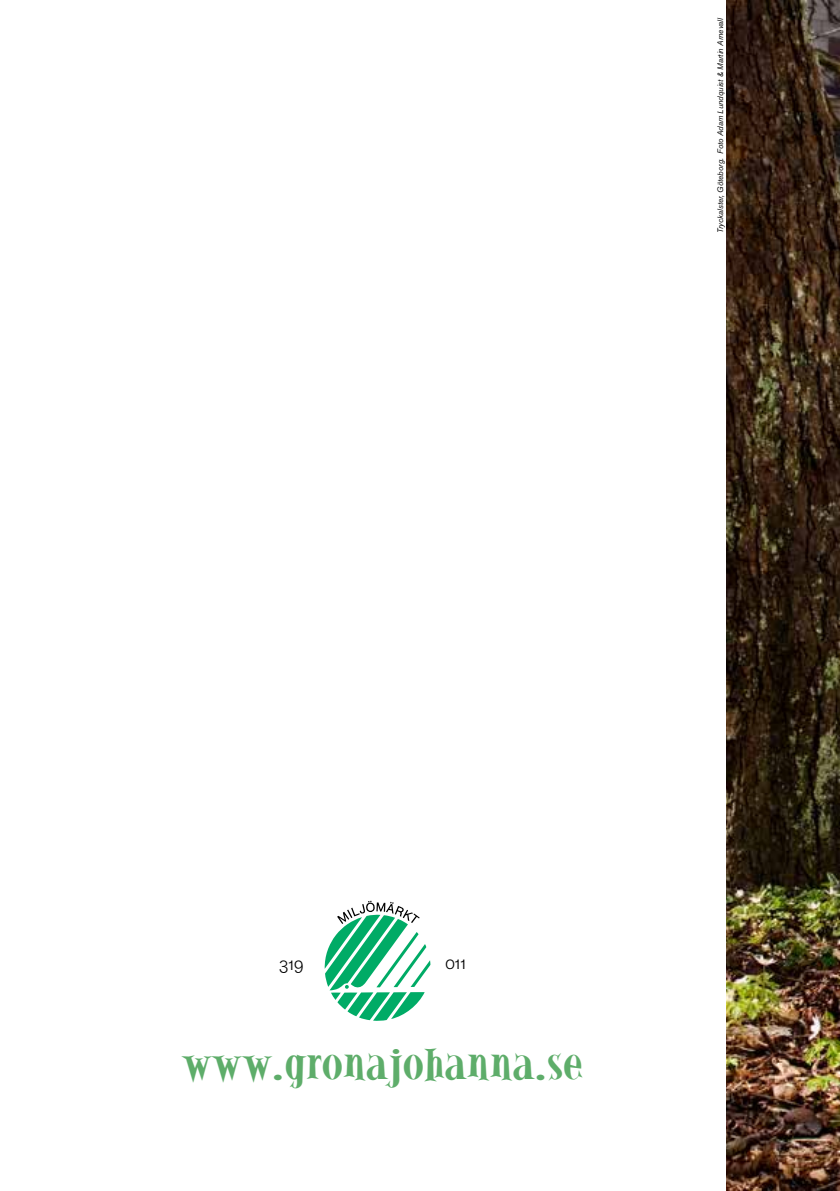
<style>
.page{position:relative;width:840px;height:1191px;background:#fff}
.page>*{position:absolute;margin:0;border:0;box-sizing:border-box;transform-origin:0 0}
.t1{font:40px "Alleycat ICG Bold";color:#5ead6a}
.t2{font:18px "Akzidenz Grotesk BE Light Os F";color:#000}
.t3{font:italic 8px "Akzidenz Grotesk BE";color:#000}
</style>
<div class="page">
<img style="left:726px;top:0;width:113px;height:1191px">
<svg style="left:324px;top:900px;width:106px;height:120px"></svg>
<p class="t3" style="left:715px;top:233px;width:216px;rotate:-90deg">Tryckalster, Göteborg. Foto Adam Lundquist &amp; Martin Arnevall</p>
<h2 class="t2" style="left:279px;top:953px;width:26px">319</h2>
<h2 class="t2" style="left:445px;top:952px;width:22px">011</h2>
<h1 class="t1" style="left:182px;top:1041px;width:402px">www.gronajohanna.se</h1>
</div>
